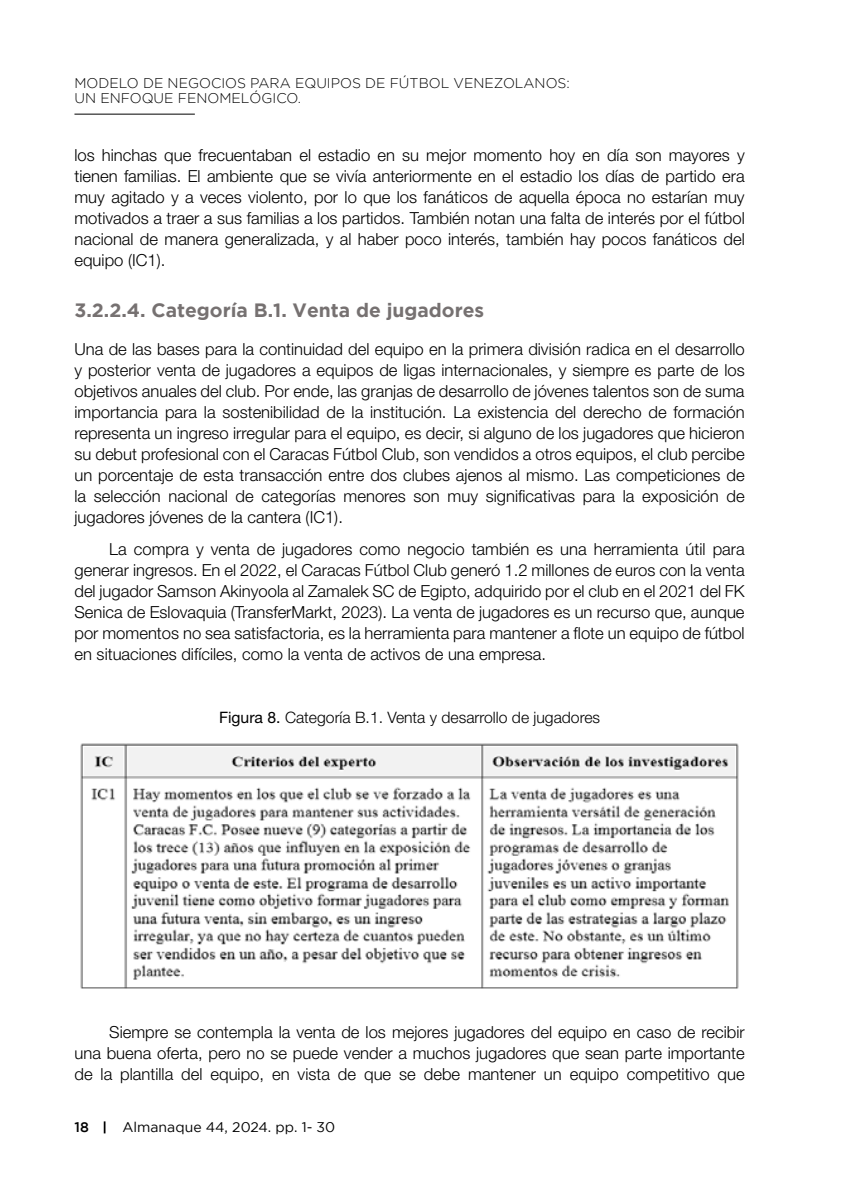
<style>
.page{position:relative;width:844px;height:1191px;background:#fff}
.page>*{position:absolute;margin:0;border:0;box-sizing:border-box;transform-origin:0 0}
.t1{font:700 19.25px "Gotham";color:#767171}
.t2{font:300 16.62px/21px "Helvetica Neue LT Std";color:#000;text-align:justify}
.t3{font:300 15.75px "Helvetica Neue LT Std";color:#000}
.t4{font:300 14px/15.4px "Gotham";color:#000}
.t5{font:14px "Gotham";color:#000}
.t6{font:500 14px "Gotham";color:#000}
.s1{font-weight:400}
</style>
<div class="page">
<svg style="left:104px;top:1121px;width:1px;height:12px"></svg>
<hr style="left:74px;top:114px;width:121px;height:1px;background:#000">
<img style="left:80px;top:743px;width:659px;height:246px">
<p class="t4" style="left:74px;top:75px;width:497px">MODELO DE NEGOCIOS PARA EQUIPOS DE FÚTBOL VENEZOLANOS:<br>UN ENFOQUE FENOMELÓGICO.</p>
<p class="t2" style="left:74px;top:144px;width:671px">los hinchas que frecuentaban el estadio en su mejor momento hoy en día son mayores y tienen familias. El ambiente que se vivía anteriormente en el estadio los días de partido era muy agitado y a veces violento, por lo que los fanáticos de aquella época no estarían muy motivados a traer a sus familias a los partidos. También notan una falta de interés por el fútbol nacional de manera generalizada, y al haber poco interés, también hay pocos fanáticos del equipo (IC1).</p>
<p class="t1" style="left:74px;top:299px;width:411px">3.2.2.4. Categoría B.1. Venta de jugadores</p>
<p class="t2" style="left:74px;top:338px;width:671px">Una de las bases para la continuidad del equipo en la primera división radica en el desarrollo y posterior venta de jugadores a equipos de ligas internacionales, y siempre es parte de los objetivos anuales del club. Por ende, las granjas de desarrollo de jóvenes talentos son de suma importancia para la sostenibilidad de la institución. La existencia del derecho de formación representa un ingreso irregular para el equipo, es decir, si alguno de los jugadores que hicieron su debut profesional con el Caracas Fútbol Club, son vendidos a otros equipos, el club percibe un porcentaje de esta transacción entre dos clubes ajenos al mismo. Las competiciones de la selección nacional de categorías menores son muy significativas para la exposición de jugadores jóvenes de la cantera (IC1).</p>
<p class="t2" style="left:74px;top:538px;width:671px;text-indent:35px">La compra y venta de jugadores como negocio también es una herramienta útil para generar ingresos. En el 2022, el Caracas Fútbol Club generó 1.2 millones de euros con la venta del jugador Samson Akinyoola al Zamalek SC de Egipto, adquirido por el club en el 2021 del FK Senica de Eslovaquia (TransferMarkt, 2023). La venta de jugadores es un recurso que, aunque por momentos no sea satisfactoria, es la herramienta para mantener a flote un equipo de fútbol en situaciones difíciles, como la venta de activos de una empresa.</p>
<p class="t3" style="left:219px;top:708px;width:382px"><span class="s1">Figura 8.</span> Categoría B.1. Venta y desarrollo de jugadores</p>
<p class="t2" style="left:74px;top:1021px;width:671px;text-indent:35px">Siempre se contempla la venta de los mejores jugadores del equipo en caso de recibir una buena oferta, pero no se puede vender a muchos jugadores que sean parte importante de la plantilla del equipo, en vista de que se debe mantener un equipo competitivo que</p>
<p class="t6" style="left:74px;top:1118px;width:16px">18</p>
<p class="t5" style="left:122px;top:1119px;width:214px">Almanaque 44, 2024. pp. 1- 30</p>
</div>
